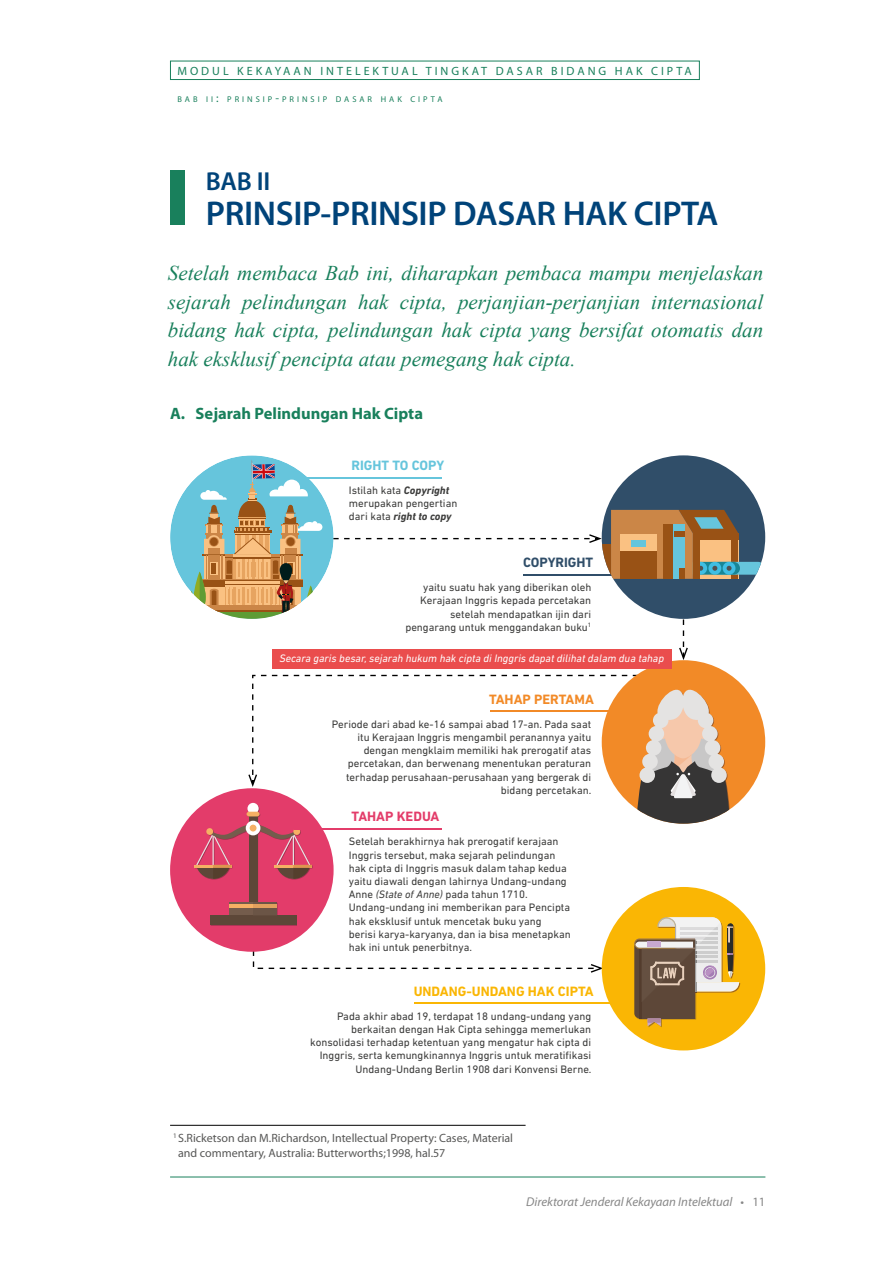
<style>
.page{position:relative;width:893px;height:1263px;background:#fff}
.page>*{position:absolute;margin:0;border:0;box-sizing:border-box;transform-origin:0 0}
.t1{font:600 34.5px "Myriad Pro";letter-spacing:-.01em;color:#004379}
.t2{font:600 26.1px "Myriad Pro";color:#004379}
.t3{font:italic 21px/28.5px "Times New Roman";color:#19805c;text-align:justify}
.t4{font:700 16.5px "Myriad Pro";color:#19805c}
.t5{font:700 13.8px "DIN Next LT Pro";color:#fab604}
.t6{font:700 13.8px "DIN Next LT Pro";color:#f28a27}
.t7{font:700 13.8px "DIN Next LT Pro";letter-spacing:-.005em;color:#66c5dc}
.t8{font:700 13.8px "DIN Next LT Pro";color:#e33c6a}
.t9{font:700 13.8px "DIN Next LT Pro";color:#304e69}
.t10{font:italic 12.75px "Myriad Pro";color:#878787}
.t11{font:12px/15px "Myriad Pro";color:#575756}
.t12{font:12px "Myriad Pro";letter-spacing:.25em;color:#19805c}
.t13{font:10.95px/13.2px "DIN Next LT Pro";color:#3c3c3b;text-align:right}
.t14{font:italic 10.95px "DIN Next LT Pro";color:#fff}
.t15{font:8.4px "Myriad Pro";color:#19805c}
.s1{font-size:12px}
.s2{font-weight:700;font-style:italic}
.s3{font-style:italic}
.s4{font-style:normal}
</style>
<div class="page">
<div style="left:170px;top:61px;width:530px;height:19px;border:1px solid #19805c"></div>
<hr style="left:170px;top:1176px;width:595px;height:1px;background:#19805c">
<div style="left:170px;top:170px;width:15px;height:55px;background:#19805c"></div>
<hr style="left:170px;top:1125px;width:356px;height:1px;background:#000">
<hr style="left:414px;top:1002px;width:217px;height:2px;background:#fab604">
<svg style="left:511px;top:964px;width:91px;height:9px"></svg>
<svg style="left:491px;top:675px;width:103px;height:1px"></svg>
<svg style="left:327px;top:675px;width:92px;height:1px"></svg>
<svg style="left:252px;top:684px;width:1px;height:26px"></svg>
<svg style="left:252px;top:727px;width:1px;height:26px"></svg>
<svg style="left:248px;top:759px;width:9px;height:28px"></svg>
<hr style="left:491px;top:710px;width:140px;height:2px;background:#f28a27">
<svg style="left:679px;top:619px;width:9px;height:41px"></svg>
<hr style="left:523px;top:574px;width:108px;height:1px;background:#304e69">
<svg style="left:410px;top:538px;width:70px;height:1px"></svg>
<svg style="left:530px;top:534px;width:72px;height:9px"></svg>
<div style="left:602px;top:455px;width:163px;height:164px;background:#304e69;border-radius:50%"></div>
<svg style="left:602px;top:544px;width:9px;height:32px"></svg>
<svg style="left:712px;top:562px;width:52px;height:13px"></svg>
<svg style="left:688px;top:562px;width:52px;height:13px"></svg>
<svg style="left:611px;top:510px;width:127px;height:69px;background:#b0895a"></svg>
<div style="left:620px;top:551px;width:37px;height:28px;background:#995215"></div>
<div style="left:620px;top:534px;width:37px;height:17px;background:#fac182"></div>
<div style="left:663px;top:525px;width:19px;height:54px;background:#995215"></div>
<div style="left:632px;top:540px;width:14px;height:7px;background:#66c5dc"></div>
<div style="left:673px;top:525px;width:12px;height:54px;background:#66c5dc"></div>
<div style="left:674px;top:531px;width:11px;height:6px;background:#995215"></div>
<div style="left:679px;top:568px;width:6px;height:11px;background:#995215"></div>
<div style="left:693px;top:533px;width:45px;height:7px;background:#995215"></div>
<div style="left:693px;top:533px;width:7px;height:46px;background:#995215"></div>
<div style="left:602px;top:660px;width:163px;height:164px;background:#f28a27;border-radius:50%"></div>
<svg style="left:611px;top:675px;width:140px;height:149px"></svg>
<div style="left:170px;top:788px;width:164px;height:164px;background:#e33c6a;border-radius:50%"></div>
<svg style="left:195px;top:803px;width:123px;height:166px"></svg>
<div style="left:602px;top:887px;width:163px;height:163px;background:#fab604;border-radius:50%"></div>
<svg style="left:634px;top:917px;width:106px;height:110px"></svg>
<hr style="left:294px;top:477px;width:148px;height:1px;background:#66c5dc">
<div style="left:170px;top:455px;width:164px;height:164px;background:#66c5dc;border-radius:50%"></div>
<svg style="left:188px;top:459px;width:172px;height:160px"></svg>
<hr style="left:294px;top:828px;width:148px;height:1px;background:#e33c6a">
<div style="left:272px;top:649px;width:399px;height:19px;background:#ea4d4d"></div>
<p class="t12" style="left:177px;top:63px;width:516px">MODUL KEKAYAAN INTELEKTUAL TINGKAT DASAR BIDANG HAK CIPTA</p>
<p class="t15" style="left:177px;top:94px;width:8px">BAB</p>
<p class="t15" style="left:206px;top:94px;width:29px">II<span class="s1">:</span>PRINSIP</p>
<p class="t15" style="left:275px;top:94px;width:14px"><span class="s1">-</span> PRINSIP</p>
<p class="t15" style="left:336px;top:94px;width:9px">DASAR</p>
<p class="t15" style="left:381px;top:94px;width:8px">HAK</p>
<p class="t15" style="left:410px;top:94px;width:8px">CIPTA</p>
<h2 class="t2" style="left:206px;top:164px;width:66px">BAB II</h2>
<h1 class="t1" style="left:206px;top:191px;width:514px">PRINSIP-PRINSIP DASAR HAK CIPTA</h1>
<p class="t3" style="left:168px;top:258px;width:597px">Setelah membaca Bab ini, diharapkan pembaca mampu menjelaskan sejarah pelindungan hak cipta, perjanjian-perjanjian internasional bidang hak cipta, pelindungan hak cipta yang bersifat otomatis dan hak eksklusif pencipta atau pemegang hak cipta.</p>
<h3 class="t4" style="left:170px;top:403px;width:254px">A. Sejarah Pelindungan Hak Cipta</h3>
<p class="t7" style="left:352px;top:457px;width:94px">RIGHT TO COPY</p>
<p class="t13" style="left:349px;top:484px;width:110px;text-align:left">Istilah kata <span class="s2">Copyright </span>merupakan pengertian dari kata <span class="s2">right to copy</span></p>
<p class="t9" style="left:523px;top:554px;width:72px">COPYRIGHT</p>
<p class="t13" style="left:405px;top:581px;width:187px">yaitu suatu hak yang diberikan oleh Kerajaan Inggris kepada percetakan setelah mendapatkan ijin dari pengarang untuk menggandakan buku<sup>1</sup></p>
<p class="t14" style="left:279px;top:652px;width:386px">Secara garis besar, sejarah hukum hak cipta di Inggris dapat dilihat dalam dua tahap</p>
<p class="t6" style="left:489px;top:691px;width:106px">TAHAP PERTAMA</p>
<p class="t13" style="left:332px;top:717px;width:261px">Periode dari abad ke-16 sampai abad 17-an. Pada saat itu Kerajaan Inggris mengambil peranannya yaitu dengan mengklaim memiliki hak prerogatif atas percetakan, dan berwenang menentukan peraturan terhadap perusahaan-perusahaan yang bergerak di bidang percetakan.</p>
<p class="t8" style="left:352px;top:808px;width:89px">TAHAP KEDUA</p>
<p class="t13" style="left:349px;top:835px;width:223px;text-align:left">Setelah berakhirnya hak prerogatif kerajaan Inggris tersebut, maka sejarah pelindungan hak cipta di Inggris masuk dalam tahap kedua yaitu diawali dengan lahirnya Undang-undang Anne <span class="s3">(State of Anne)</span> pada tahun 1710.<br>Undang-undang ini memberikan para Pencipta hak eksklusif untuk mencetak buku yang berisi karya-karyanya, dan ia bisa menetapkan hak ini untuk penerbitnya.</p>
<p class="t5" style="left:414px;top:983px;width:181px">UNDANG-UNDANG HAK CIPTA</p>
<p class="t13" style="left:310px;top:1009px;width:283px">Pada akhir abad 19, terdapat 18 undang-undang yang berkaitan dengan Hak Cipta sehingga memerlukan konsolidasi terhadap ketentuan yang mengatur hak cipta di Inggris, serta kemungkinannya Inggris untuk meratifikasi Undang-Undang Berlin 1908 dari Konvensi Berne.</p>
<p class="t11" style="left:178px;top:1130px;width:336px;text-indent:-5px"><sup>1</sup> S.Ricketson dan M.Richardson, Intellectual Property: Cases, Material and commentary, Australia: Butterworths;1998, hal.57</p>
<p class="t10" style="left:526px;top:1194px;width:241px">Direktorat Jenderal Kekayaan Intelektual <span class="s4">• 11</span></p>
</div>
